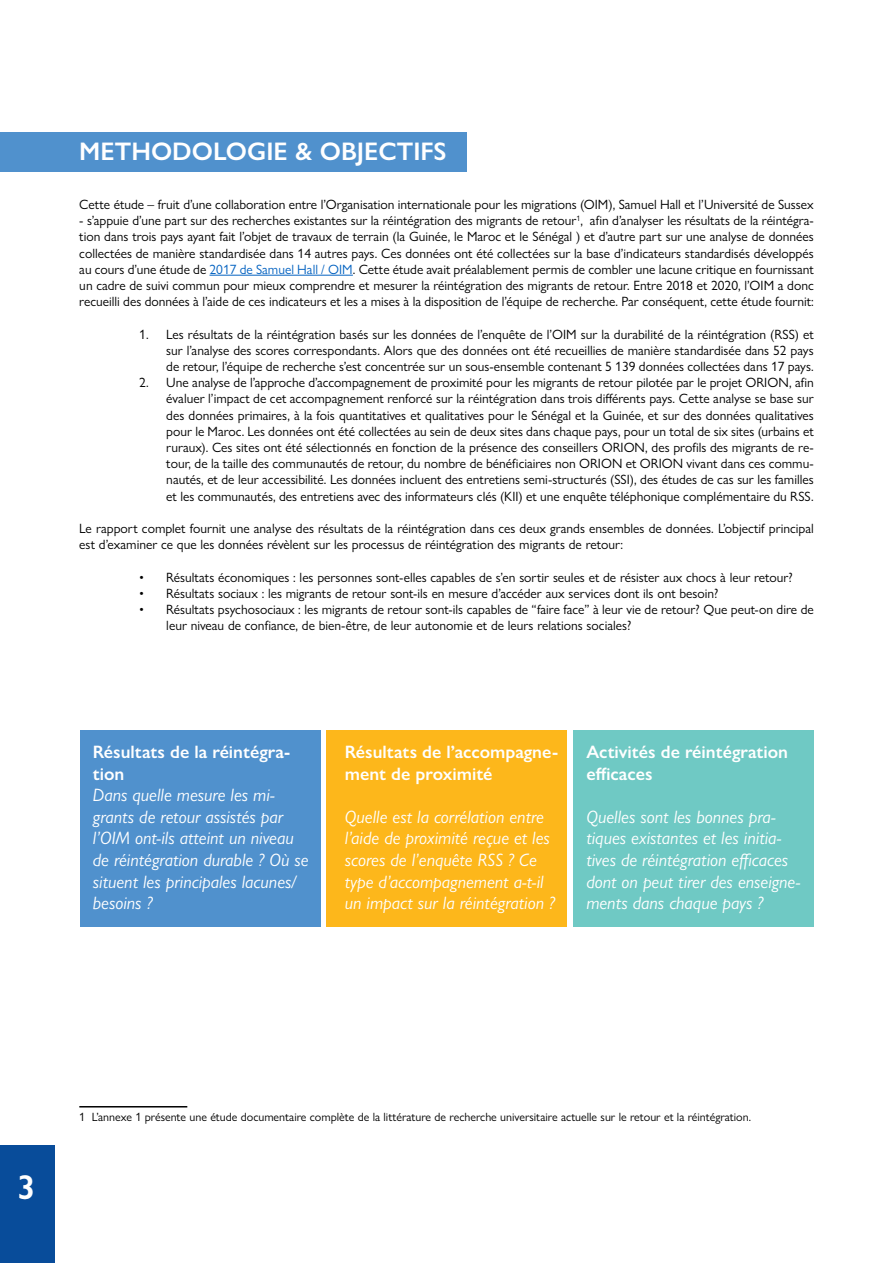
<style>
.page{position:relative;width:893px;height:1263px;background:#fff}
.page>*{position:absolute;margin:0;border:0;box-sizing:border-box;transform-origin:0 0}
.t1{font:600 34.5px "Gill Sans Nova";color:#fff}
.t2{font:600 25.5px "Gill Sans Nova";color:#fff}
.t3{font:italic 18px/21.6px "Gill Sans Nova";color:#fff}
.t4{font:600 18px/21.6px "Gill Sans Nova";color:#fff}
.t5{font:13.5px/16.2px "Gill Sans Nova";color:#000;text-align:justify}
.t6{font:12px "Gill Sans Nova";color:#000}
.s1{color:#0563c1}
</style>
<div class="page">
<div style="left:0;top:132px;width:466px;height:39px;background:#5091cd"></div>
<hr style="left:210px;top:275px;width:143px;height:1px;background:#0563c1">
<hr style="left:79px;top:1106px;width:108px;height:1px;background:#000">
<div style="left:80px;top:730px;width:241px;height:197px;background:#5091cd"></div>
<div style="left:327px;top:730px;width:240px;height:197px;background:#fdb71b"></div>
<div style="left:573px;top:730px;width:241px;height:197px;background:#6fc9c4"></div>
<div style="left:0;top:1146px;width:54px;height:117px;background:#084c9a"></div>
<h2 class="t2" style="left:79px;top:136px;width:369px">METHODOLOGIE &amp; OBJECTIFS</h2>
<p class="t5" style="left:79px;top:196px;width:736px">Cette étude – fruit d’une collaboration entre l’Organisation internationale pour les migrations (OIM), Samuel Hall et l’Université de Sussex</p>
<p class="t5" style="left:79px;top:212px;width:736px">- s’appuie d’une part sur des recherches existantes sur la réintégration des migrants de retour<sup>1</sup>, afin d’analyser les résultats de la réintégra&shy;tion dans trois pays ayant fait l’objet de travaux de terrain (la Guinée, le Maroc et le Sénégal ) et d’autre part sur une analyse de données collectées de manière standardisée dans 14 autres pays. Ces données ont été collectées sur la base d’indicateurs standardisés développés au cours d’une étude de <span class="s1">2017 de Samuel Hall / OIM</span>. Cette étude avait préalablement permis de combler une lacune critique en fournissant un cadre de suivi commun pour mieux comprendre et mesurer la réintégration des migrants de retour. Entre 2018 et 2020, l’OIM a donc recueilli des données à l’aide de ces indicateurs et les a mises à la disposition de l’équipe de recherche. Par conséquent, cette étude fournit:</p>
<p class="t5" style="left:166px;top:326px;width:649px;text-indent:-27px">1. Les résultats de la réintégration basés sur les données de l’enquête de l’OIM sur la durabilité de la réintégration (RSS) et sur l’analyse des scores correspondants. Alors que des données ont été recueillies de manière standardisée dans 52 pays de retour, l’équipe de recherche s’est concentrée sur un sous-ensemble contenant 5 139 données collectées dans 17 pays.</p>
<p class="t5" style="left:166px;top:374px;width:649px;text-indent:-27px">2. Une analyse de l’approche d’accompagnement de proximité pour les migrants de retour pilotée par le projet ORION, afin évaluer l’impact de cet accompagnement renforcé sur la réintégration dans trois différents pays. Cette analyse se base sur des données primaires, à la fois quantitatives et qualitatives pour le Sénégal et la Guinée, et sur des données qualitatives pour le Maroc. Les données ont été collectées au sein de deux sites dans chaque pays, pour un total de six sites (urbains et ruraux). Ces sites ont été sélectionnés en fonction de la présence des conseillers ORION, des profils des migrants de re&shy;tour, de la taille des communautés de retour, du nombre de bénéficiaires non ORION et ORION vivant dans ces commu&shy;nautés, et de leur accessibilité. Les données incluent des entretiens semi-structurés (SSI), des études de cas sur les familles et les communautés, des entretiens avec des informateurs clés (KII) et une enquête téléphonique complémentaire du RSS.</p>
<p class="t5" style="left:79px;top:520px;width:736px">Le rapport complet fournit une analyse des résultats de la réintégration dans ces deux grands ensembles de données. L’objectif principal est d’examiner ce que les données révèlent sur les processus de réintégration des migrants de retour:</p>
<p class="t5" style="left:139px;top:569px;width:655px">• Résultats économiques : les personnes sont-elles capables de s’en sortir seules et de résister aux chocs à leur retour?</p>
<p class="t5" style="left:139px;top:585px;width:581px">• Résultats sociaux : les migrants de retour sont-ils en mesure d’accéder aux services dont ils ont besoin?</p>
<p class="t5" style="left:166px;top:601px;width:649px;text-indent:-27px">• Résultats psychosociaux : les migrants de retour sont-ils capables de “faire face” à leur vie de retour? Que peut-on dire de leur niveau de confiance, de bien-être, de leur autonomie et de leurs relations sociales?</p>
<h3 class="t4" style="left:93px;top:741px;width:199px">Résultats de la réintégra&shy;tion</h3>
<h3 class="t3" style="left:93px;top:784px;width:217px">Dans quelle mesure les mi&shy;grants de retour assistés par l’OIM ont-ils atteint un niveau de réintégration durable ? Où se situent les principales lacunes/ besoins ?</h3>
<h3 class="t4" style="left:345px;top:741px;width:215px">Résultats de l’accompagne&shy;ment de proximité</h3>
<h3 class="t3" style="left:345px;top:806px;width:212px">Quelle est la corrélation entre l’aide de proximité reçue et les scores de l’enquête RSS ? Ce type d’accompagnement a-t-il un impact sur la réintégration ?</h3>
<h3 class="t4" style="left:586px;top:741px;width:203px">Activités de réintégration efficaces</h3>
<h3 class="t3" style="left:586px;top:806px;width:215px">Quelles sont les bonnes pra&shy;tiques existantes et les initia&shy;tives de réintégration efficaces dont on peut tirer des enseigne&shy;ments dans chaque pays ?</h3>
<h1 class="t1" style="left:17px;top:1166px;width:20px">3</h1>
<p class="t6" style="left:79px;top:1110px;width:673px">1 L’annexe 1 présente une étude documentaire complète de la littérature de recherche universitaire actuelle sur le retour et la réintégration.</p>
</div>
